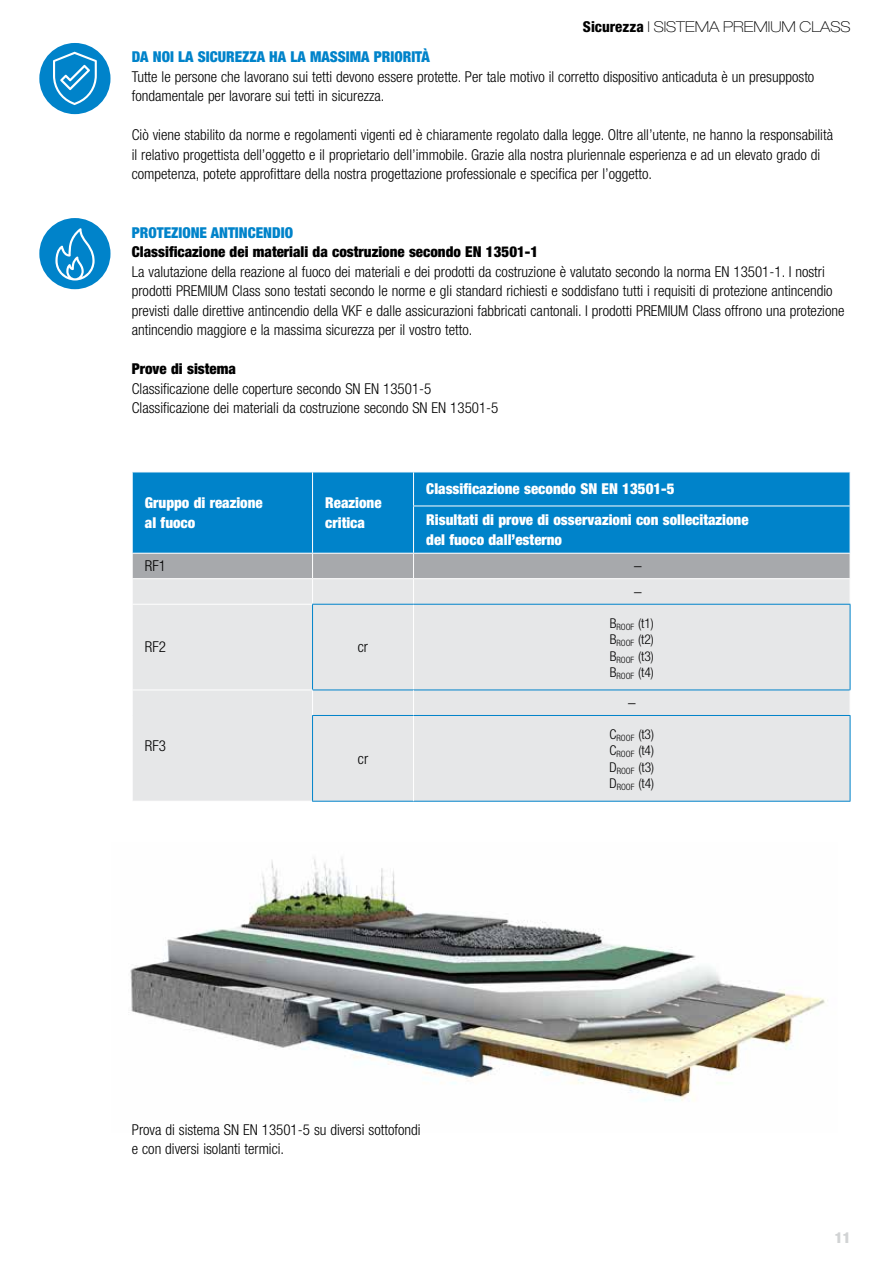
<style>
.page{position:relative;width:893px;height:1263px;background:#fff}
.page>*{position:absolute;margin:0;border:0;box-sizing:border-box;transform-origin:0 0}
.t1{font:300 condensed 15px/19.5px "Helvetica Neue LT Std";color:#000}
.t2{font:900 condensed 15px/19.5px "Helvetica Neue LT Std";color:#fff}
.t3{font:900 condensed 15px "Helvetica Neue LT Std";color:#000}
.t4{font:900 condensed 15px "Helvetica Neue LT Std";color:#0083ca}
.t5{font:100 expanded 15px "Helvetica Neue LT Std";color:#000}
.t6{font:900 condensed 15px "Helvetica Neue LT Std";color:#d1d3d4}
.t7{font:300 condensed 13.5px/16.5px "Helvetica Neue LT Std";color:#000;text-align:justify}
.s1{font-weight:800;font-stretch:condensed}
</style>
<div class="page">
<div style="left:133px;top:473px;width:717px;height:80px;background:#0083ca"></div>
<div style="left:133px;top:605px;width:717px;height:196px;background:#e6e7e8"></div>
<hr style="left:312px;top:472px;width:1px;height:34px;background:#fff">
<hr style="left:312px;top:506px;width:1px;height:47px;background:#fff">
<hr style="left:413px;top:472px;width:1px;height:34px;background:#fff">
<hr style="left:413px;top:506px;width:437px;height:1px;background:#fff">
<hr style="left:413px;top:506px;width:1px;height:47px;background:#fff">
<svg style="left:132px;top:553px;width:719px;height:51px;background:#c8cacc"></svg>
<hr style="left:413px;top:605px;width:1px;height:84px;background:#fff">
<hr style="left:312px;top:604px;width:102px;height:1px;background:#0083ca">
<hr style="left:312px;top:605px;width:1px;height:84px;background:#0083ca">
<hr style="left:414px;top:604px;width:436px;height:1px;background:#0083ca">
<hr style="left:850px;top:605px;width:1px;height:84px;background:#0083ca">
<hr style="left:132px;top:689px;width:181px;height:1px;background:#fff">
<hr style="left:312px;top:689px;width:102px;height:1px;background:#0083ca">
<hr style="left:414px;top:689px;width:436px;height:1px;background:#0083ca">
<hr style="left:312px;top:715px;width:102px;height:1px;background:#0083ca">
<hr style="left:312px;top:716px;width:1px;height:85px;background:#0083ca">
<hr style="left:414px;top:715px;width:436px;height:1px;background:#0083ca">
<hr style="left:850px;top:716px;width:1px;height:85px;background:#0083ca">
<hr style="left:312px;top:801px;width:102px;height:1px;background:#0083ca">
<hr style="left:414px;top:801px;width:436px;height:1px;background:#0083ca">
<svg style="left:312px;top:690px;width:1px;height:25px"></svg>
<svg style="left:413px;top:690px;width:1px;height:25px"></svg>
<hr style="left:413px;top:716px;width:1px;height:85px;background:#fff">
<img style="left:130px;top:858px;width:695px;height:243px">
<div style="left:39px;top:218px;width:71px;height:71px;background:#0083ca;border-radius:50%"></div>
<svg style="left:55px;top:228px;width:40px;height:52px"></svg>
<div style="left:39px;top:43px;width:71px;height:71px;background:#0083ca;border-radius:50%"></div>
<svg style="left:53px;top:52px;width:44px;height:53px"></svg>
<p class="t5" style="left:583px;top:18px;width:269px"><span class="s1">Sicurezza</span> l SISTEMA PREMIUM CLASS</p>
<p class="t4" style="left:132px;top:47px;width:299px">DA NOI LA SICUREZZA HA LA MASSIMA PRIORITÀ</p>
<p class="t1" style="left:132px;top:66px;width:684px">Tutte le persone che lavorano sui tetti devono essere protette. Per tale motivo il corretto dispositivo anticaduta è un presupposto fondamentale per lavorare sui tetti in sicurezza.</p>
<p class="t1" style="left:132px;top:125px;width:703px">Ciò viene stabilito da norme e regolamenti vigenti ed è chiaramente regolato dalla legge. Oltre all’utente, ne hanno la responsabilità il relativo progettista dell’oggetto e il proprietario dell’immobile. Grazie alla nostra pluriennale esperienza e ad un elevato grado di competenza, potete approfittare della nostra progettazione professionale e specifica per l’oggetto.</p>
<p class="t4" style="left:132px;top:223px;width:163px">PROTEZIONE ANTINCENDIO</p>
<p class="t3" style="left:132px;top:242px;width:408px">Classificazione dei materiali da costruzione secondo EN 13501-1</p>
<p class="t1" style="left:132px;top:261px;width:714px">La valutazione della reazione al fuoco dei materiali e dei prodotti da costruzione è valutato secondo la norma EN 13501-1. I nostri prodotti PREMIUM Class sono testati secondo le norme e gli standard richiesti e soddisfano tutti i requisiti di protezione antincendio previsti dalle direttive antincendio della VKF e dalle assicurazioni fabbricati cantonali. I prodotti PREMIUM Class offrono una protezione antincendio maggiore e la massima sicurezza per il vostro tetto.</p>
<p class="t3" style="left:132px;top:359px;width:106px">Prove di sistema</p>
<p class="t1" style="left:132px;top:378px;width:368px">Classificazione delle coperture secondo SN EN 13501-5<br>Classificazione dei materiali da costruzione secondo SN EN 13501-5</p>
<p class="t2" style="left:145px;top:493px;width:119px">Gruppo di reazione al fuoco</p>
<p class="t2" style="left:325px;top:493px;width:58px">Reazione critica</p>
<p class="t1" style="left:145px;top:556px;width:23px">RF1</p>
<p class="t1" style="left:145px;top:637px;width:23px">RF2</p>
<p class="t1" style="left:358px;top:637px;width:12px">cr</p>
<p class="t1" style="left:145px;top:736px;width:23px">RF3</p>
<p class="t1" style="left:358px;top:748px;width:12px">cr</p>
<p class="t2" style="left:426px;top:473px;width:324px;line-height:30.9px">Classificazione secondo SN EN 13501-5<br>Risultati di prove di osservazioni con sollecitazione</p>
<p class="t2" style="left:426px;top:529px;width:137px">del fuoco dall’esterno</p>
<p class="t1" style="left:634px;top:553px;width:9px;line-height:25.5px">– –</p>
<p class="t7" style="left:610px;top:614px;width:46px">B<sub>ROOF</sub> (t1)<br>B<sub>ROOF</sub> (t2)<br>B<sub>ROOF</sub> (t3)<br>B<sub>ROOF</sub> (t4)</p>
<p class="t1" style="left:628px;top:693px;width:9px">–</p>
<p class="t7" style="left:609px;top:726px;width:46px">C<sub>ROOF</sub> (t3)<br>C<sub>ROOF</sub> (t4)<br>D<sub>ROOF</sub> (t3)<br>D<sub>ROOF</sub> (t4)</p>
<p class="t1" style="left:132px;top:1119px;width:290px">Prova di sistema SN EN 13501-5 su diversi sottofondi e con diversi isolanti termici.</p>
<p class="t6" style="left:835px;top:1228px;width:17px">11</p>
</div>
